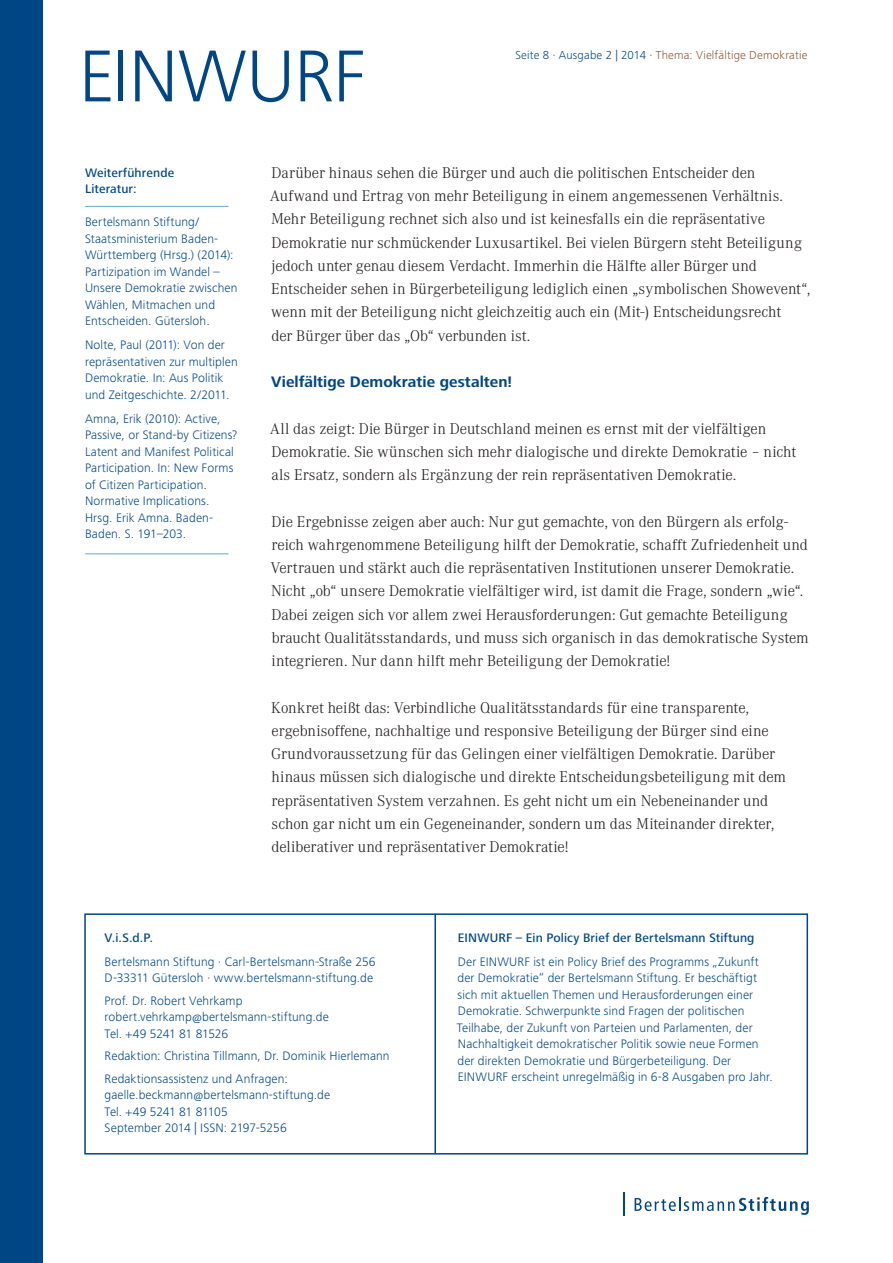
<style>
.page{position:relative;width:893px;height:1263px;background:#fff}
.page>*{position:absolute;margin:0;border:0;box-sizing:border-box;transform-origin:0 0}
.t1{font:300 76.05px "Frutiger Next LT";color:#004684}
.t2{font:700 15.75px "Frutiger Next LT";letter-spacing:.005em;color:#004684}
.t3{font:300 15.3px/23.2px "Corporate ABQ";letter-spacing:-.005em;color:#231f20}
.t4{font:300 12.75px/16.5px "Frutiger Next LT";letter-spacing:.01em;color:#004684}
.t5{font:500 12.75px/16.5px "Frutiger Next LT";letter-spacing:.01em;color:#004684}
.t6{font:300 12px "Frutiger Next LT";letter-spacing:.015em;color:#8a5331}
.s1{color:#004684}
</style>
<div class="page">
<svg style="left:635px;top:1197px;width:174px;height:18px"></svg>
<svg style="left:623px;top:1192px;width:1px;height:24px"></svg>
<div style="left:0;top:0;width:43px;height:1263px;background:#004684"></div>
<div style="left:84px;top:913px;width:724px;height:241px;border:2px solid #004684"></div>
<hr style="left:434px;top:914px;width:2px;height:239px;background:#004684">
<hr style="left:85px;top:206px;width:144px;height:1px;background:#67aac7">
<hr style="left:85px;top:553px;width:144px;height:1px;background:#67aac7">
<h1 class="t1" style="left:79px;top:34px;width:103px">einwu</h1>
<h1 class="t1" style="left:294px;top:34px;width:73px">rf</h1>
<p class="t6" style="left:515px;top:49px;width:294px"><span class="s1">Seite 8 · Ausgabe 2 | 2014 ·</span> Thema: Vielfältige Demokratie</p>
<p class="t5" style="left:85px;top:164px;width:91px">Weiterführende<br>Literatur:</p>
<p class="t4" style="left:85px;top:214px;width:154px">Bertelsmann Stiftung/<br>Staatsministerium Baden-<br>Württemberg (Hrsg.) (2014):<br>Partizipation im Wandel –<br>Unsere Demokratie zwischen<br>Wählen, Mitmachen und<br>Entscheiden. Gütersloh.</p>
<p class="t4" style="left:85px;top:337px;width:154px">Nolte, Paul (2011): Von der repräsentativen zur multiplen<br>Demokratie. I n: Aus Politik und Zeitgeschichte. 2/2011.</p>
<p class="t4" style="left:85px;top:410px;width:154px">Amna, Erik (2010): Active,<br>Passive, or Stand-by Citizens?<br>Latent and Manifest Political<br>Participation. I n: New Forms of Citizen Participation.<br>Normative I mplications.<br>Hrsg. Erik Amna. Baden-<br>Baden. S. 191–203.</p>
<p class="t3" style="left:270px;top:161px;width:542px">Darüber hinaus sehen die Bürger und auch die politischen Entscheider den Aufwand und Ertrag von mehr Beteiligung in einem angemessenen Verhältnis.<br>Mehr Beteiligung rechnet sich also und ist keinesfalls ein die repräsentative Demokratie nur schmückender Luxusartikel. Bei vielen Bürgern steht Beteiligung jedoch unter genau diesem Verdacht. Immerhin die Hälfte aller Bürger und Entscheider sehen in Bürgerbeteiligung lediglich einen „symbolischen Showevent“, wenn mit der Beteiligung nicht gleichzeitig auch ein (Mit-) Entscheidungsrecht<br>der Bürger über das „Ob“ verbunden ist.</p>
<p class="t2" style="left:271px;top:373px;width:242px">Vielfältige Demokratie gestalten!</p>
<p class="t3" style="left:270px;top:417px;width:528px">All das zeigt: Die Bürger in Deutschland meinen es ernst mit der vielfältigen<br>Demokratie. Sie wünschen sich mehr dialogische und direkte Demokratie – nicht als Ersatz, sondern als Ergänzung der rein repräsentativen Demokratie.</p>
<p class="t3" style="left:270px;top:510px;width:540px">Die Ergebnisse zeigen aber auch: Nur gut gemachte, von den Bürgern als erfolg&shy;reich wahrgenommene Beteiligung hilft der Demokratie, schafft Zufriedenheit und Vertrauen und stärkt auch die repräsentativen Institutionen unserer Demokratie.<br>Nicht „ob“ unsere Demokratie vielfältiger wird, ist damit die Frage, sondern „wie“.<br>Dabei zeigen sich vor allem zwei Herausforderungen: Gut gemachte Beteiligung braucht Qualitätsstandards, und muss sich organisch in das demokratische System integrieren. Nur dann hilft mehr Beteiligung der Demokratie!</p>
<p class="t3" style="left:271px;top:696px;width:516px">Konkret heißt das: Verbindliche Qualitätsstandards für eine transparente, ergebnisoffene, nachhaltige und responsive Beteiligung der Bürger sind eine Grundvoraussetzung für das Gelingen einer vielfältigen Demokratie. Darüber hinaus müssen sich dialogische und direkte Entscheidungsbeteiligung mit dem repräsentativen System verzahnen. Es geht nicht um ein Nebeneinander und schon gar nicht um ein Gegeneinander, sondern um das Miteinander direkter, deliberativer und repräsentativer Demokratie!</p>
<p class="t5" style="left:105px;top:929px;width:50px">V.i.S.d.P.</p>
<p class="t4" style="left:105px;top:953px;width:273px">Bertelsmann Stiftung · Carl-Bertelsmann-Straße 256<br>D-33311 Gütersloh · www.bertelsmann-stiftung.de</p>
<p class="t4" style="left:105px;top:992px;width:226px">Prof. Dr. Robert Vehrkamp robert.vehrkamp@bertelsmann-stiftung.de<br>Tel. +49 5241 81 81526</p>
<p class="t4" style="left:105px;top:1045px;width:287px;line-height:22.5px">Redaktion: Christina Tillmann, Dr. Dominik Hierlemann<br>Redaktionsassistenz und Anfragen:</p>
<p class="t4" style="left:105px;top:1087px;width:227px">gaelle.beckmann@bertelsmann-stiftung.de<br>Tel. +49 5241 81 81105<br>September 2014 | ISSN: 2197-5256</p>
<p class="t5" style="left:458px;top:929px;width:298px">EINWURF – Ein Policy Brief der Bertelsmann Stiftung</p>
<p class="t4" style="left:457px;top:953px;width:317px">Der EI NWURF ist ein Policy Brief des Programms „Zukunft der Demokratie“ der Bertelsmann Stiftung. Er beschäftigt sich mit aktuellen Themen und Herausforderungen einer Demokratie. Schwerpunkte sind Fragen der politischen Teilhabe, der Zukunft von Parteien und Parlamenten, der Nachhaltigkeit demokratischer Politik sowie neue Formen der direkten Demokratie und Bürgerbeteiligung. Der<br>EI NWURF erscheint unregelmäßig in 6-8 Ausgaben pro Jahr.</p>
</div>
